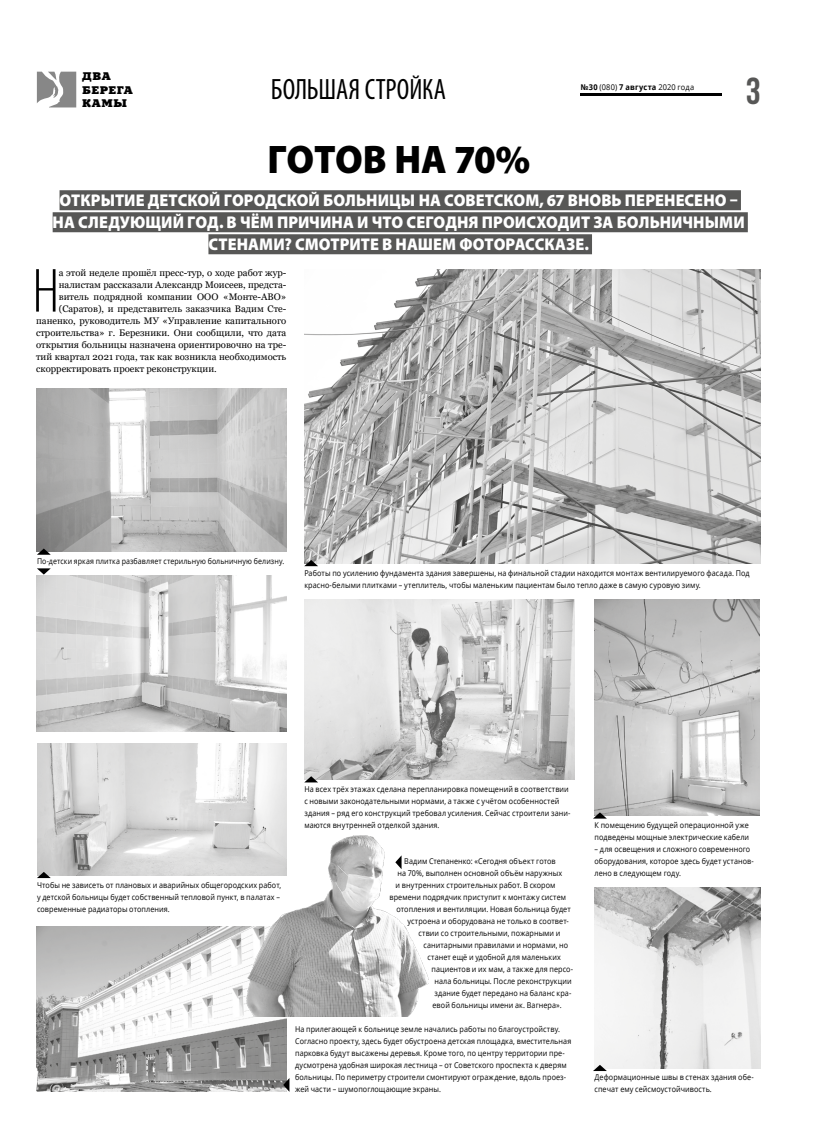
<style>
.page{position:relative;width:823px;height:1143px;background:#fff}
.page>*{position:absolute;margin:0;border:0;box-sizing:border-box;transform-origin:0 0}
.t1{font:300 condensed 62.9px "Myriad Pro";color:#000}
.t2{font:900 40px "Myriad Pro";letter-spacing:-.01em;color:#000;scale:.95 1}
.t3{font:700 37.5px "Bebas Neue";color:#575756}
.t4{font:condensed 29.5px "Myriad Pro";color:#000;scale:.95 1}
.t5{font:900 17px/22px "Myriad Pro";letter-spacing:.005em;color:#fff;text-align:center;scale:.95 1}
.t6{font:11px/13.2px "Aardvark Normal";letter-spacing:.05em;color:#000}
.t7{font:9.5px "Georgia";color:#000}
.t8{font:8px/12px "Open Sans";letter-spacing:.01em;color:#000;scale:.9 1}
.t9{font:8px "Open Sans";letter-spacing:.01em;color:#000;scale:.88 1}
.t10{font:7.9px "Open Sans";letter-spacing:.02em;color:#000;scale:.94 1}
.s1{font-weight:700}
</style>
<div class="page">
<svg style="left:37px;top:72px;width:39px;height:35px"></svg>
<hr style="left:580px;top:93px;width:141px;height:3px;background:#000">
<img style="left:304px;top:599px;width:270px;height:180px">
<div style="left:59px;top:190px;width:681px;height:20px;background:#575756"></div>
<div style="left:53px;top:212px;width:694px;height:20px;background:#575756"></div>
<div style="left:208px;top:234px;width:383px;height:20px;background:#575756"></div>
<img style="left:304px;top:269px;width:456px;height:294px">
<img style="left:37px;top:388px;width:249px;height:163px">
<img style="left:37px;top:575px;width:249px;height:156px">
<img style="left:594px;top:599px;width:164px;height:216px">
<img style="left:594px;top:887px;width:166px;height:180px">
<img style="left:37px;top:743px;width:249px;height:132px">
<img style="left:37px;top:926px;width:249px;height:165px">
<svg style="left:37px;top:548px;width:14px;height:6px"></svg>
<svg style="left:37px;top:568px;width:14px;height:6px"></svg>
<svg style="left:37px;top:871px;width:14px;height:7px"></svg>
<svg style="left:304px;top:776px;width:14px;height:6px"></svg>
<svg style="left:304px;top:560px;width:14px;height:6px"></svg>
<svg style="left:594px;top:812px;width:12px;height:6px"></svg>
<svg style="left:594px;top:1064px;width:12px;height:6px"></svg>
<img style="left:241px;top:823px;width:188px;height:193px">
<svg style="left:283px;top:1077px;width:6px;height:14px"></svg>
<svg style="left:395px;top:855px;width:6px;height:14px"></svg>
<h3 class="t6" style="left:82px;top:70px;width:52px">ДВА<br>БЕРЕГА<br>КАМЫ</h3>
<h3 class="t4" style="left:270px;top:71px;width:186px">БОЛЬШАЯ СТРОЙКА</h3>
<h2 class="t2" style="left:267px;top:137px;width:278px">ГОТОВ НА 70%</h2>
<h3 class="t5" style="left:53px;top:190px;width:729px">ОТКРЫТИЕ ДЕТСКОЙ ГОРОДСКОЙ БОЛЬНИЦЫ НА СОВЕТСКОМ, 67 ВНОВЬ ПЕРЕНЕСЕНО –<br>НА СЛЕДУЮЩИЙ ГОД. В ЧЁМ ПРИЧИНА И ЧТО СЕГОДНЯ ПРОИСХОДИТ ЗА БОЛЬНИЧНЫМИ<br>СТЕНАМИ? СМОТРИТЕ В НАШЕМ ФОТОРАССКАЗЕ.</h3>
<h1 class="t1" style="left:32px;top:257px;width:29px">Н</h1>
<p class="t7" style="left:59px;top:266px;width:229px">а этой неделе прошёл пресс-тур, о ходе работ жур-</p>
<p class="t10" style="left:580px;top:81px;width:122px"><span class="s1">№30</span> (080) <span class="s1">7 августа</span> 2020 года</p>
<h3 class="t3" style="left:745px;top:70px;width:16px">3</h3>
<p class="t7" style="left:59px;top:278px;width:229px">налистам рассказали Александр Моисеев, предста-</p>
<p class="t7" style="left:59px;top:290px;width:229px">витель подрядной компании ООО «Монте-АВО»</p>
<p class="t7" style="left:59px;top:302px;width:229px">(Саратов), и представитель заказчика Вадим Сте-</p>
<p class="t7" style="left:36px;top:314px;width:251px">паненко, руководитель МУ «Управление капитального</p>
<p class="t7" style="left:36px;top:326px;width:251px">строительства» г. Березники. Они сообщили, что дата</p>
<p class="t7" style="left:36px;top:338px;width:251px">открытия больницы назначена ориентировочно на тре-</p>
<p class="t7" style="left:36px;top:350px;width:251px">тий квартал 2021 года, так как возникла необходимость</p>
<p class="t7" style="left:36px;top:362px;width:182px">скорректировать проект реконструкции.</p>
<p class="t9" style="left:37px;top:555px;width:282px">По-детски яркая плитка разбавляет стерильную больничную белизну.</p>
<p class="t8" style="left:304px;top:566px;width:496px">Работы по усилению фундамента здания завершены, на финальной стадии находится монтаж вентилируемого фасада. Под красно-белыми плитками – утеплитель, чтобы маленьким пациентам было тепло даже в самую суровую зиму.</p>
<p class="t8" style="left:37px;top:878px;width:272px">Чтобы не зависеть от плановых и аварийных общегородских работ, у детской больницы будет собственный тепловой пункт, в палатах – современные радиаторы отопления.</p>
<p class="t8" style="left:304px;top:782px;width:297px">На всех трёх этажах сделана перепланировка помещений в соответствии с новыми законодательными нормами, а также с учётом особенностей здания – ряд его конструкций требовал усиления. Сейчас строители зани&shy;маются внутренней отделкой здания.</p>
<p class="t8" style="left:404px;top:854px;width:170px">Вадим Степаненко: «Сегодня объект готов</p>
<p class="t8" style="left:397px;top:866px;width:185px">на 70%, выполнен основной объём наружных</p>
<p class="t8" style="left:395px;top:878px;width:179px">и внутренних строительных работ. В скором</p>
<p class="t8" style="left:389px;top:890px;width:198px">времени подрядчик приступит к монтажу систем</p>
<p class="t8" style="left:396px;top:902px;width:195px">отопления и вентиляции. Новая больница будет</p>
<p class="t8" style="left:407px;top:914px;width:181px">устроена и оборудована не только в соответ-</p>
<p class="t8" style="left:418px;top:926px;width:159px">ствии со строительными, пожарными и</p>
<p class="t8" style="left:423px;top:938px;width:162px">санитарными правилами и нормами, но</p>
<p class="t8" style="left:427px;top:950px;width:149px">станет ещё и удобной для маленьких</p>
<p class="t8" style="left:431px;top:962px;width:159px">пациентов и их мам, а также для персо-</p>
<p class="t8" style="left:434px;top:974px;width:154px">нала больницы. После реконструкции</p>
<p class="t8" style="left:434px;top:986px;width:153px">здание будет передано на баланс кра-</p>
<p class="t8" style="left:432px;top:998px;width:145px">евой больницы имени ак. Вагнера».</p>
<p class="t8" style="left:295px;top:1022px;width:308px">На прилегающей к больнице земле начались работы по благоустройству.<br>Согласно проекту, здесь будет обустроена детская площадка, вместительная парковка будут высажены деревья. Кроме того, по центру территории пре&shy;дусмотрена удобная широкая лестница – от Советского проспекта к дверям больницы. По периметру строители смонтируют ограждение, вдоль проез&shy;жей части – шумопоглощающие экраны.</p>
<p class="t8" style="left:594px;top:818px;width:173px">К помещению будущей операционной уже подведены мощные электрические кабели</p>
<p class="t8" style="left:594px;top:842px;width:178px">– для освещения и сложного современного оборудования, которое здесь будет установ&shy;лено в следующем году.</p>
<p class="t8" style="left:594px;top:1070px;width:178px">Деформационные швы в стенах здания обе&shy;спечат ему сейсмоустойчивость.</p>
</div>
